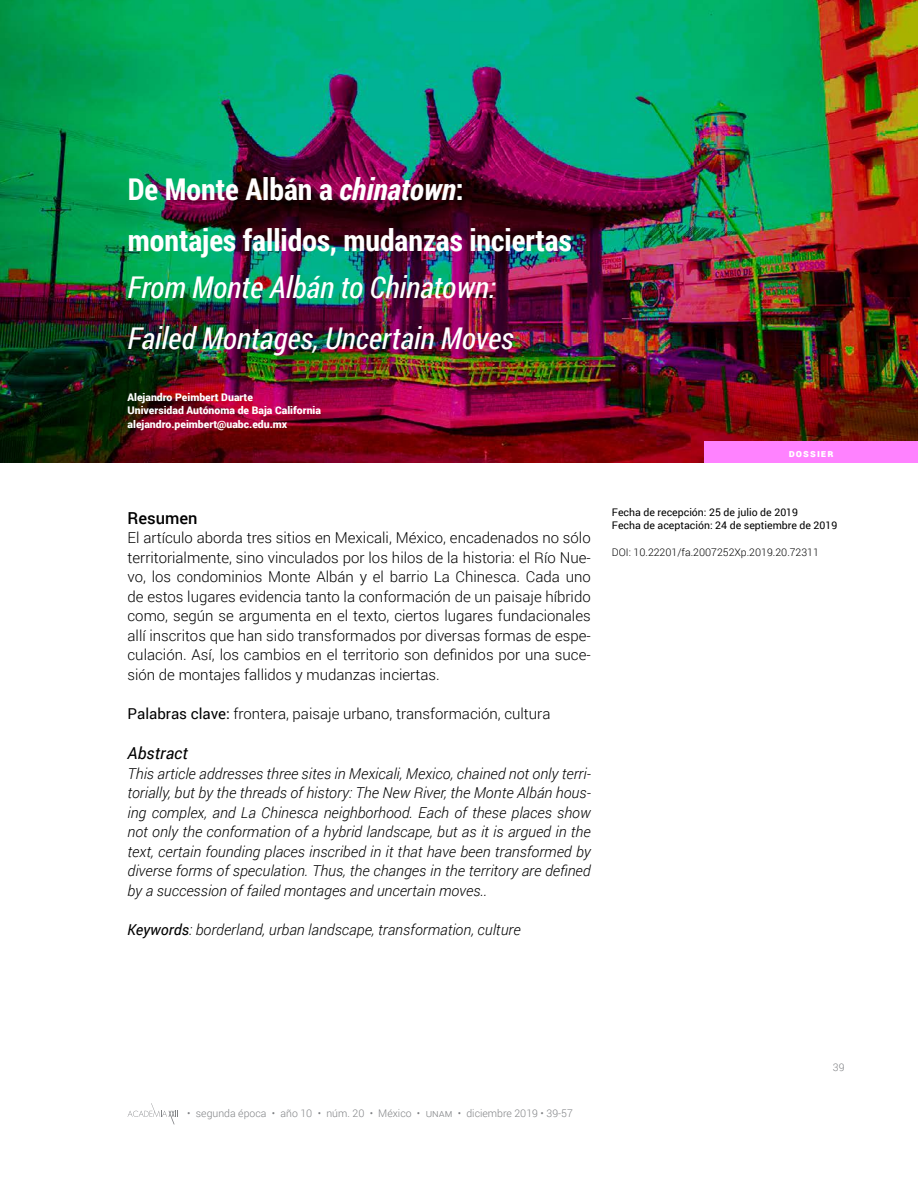
<style>
.page{position:relative;width:918px;height:1188px;background:#fff}
.page>*{position:absolute;margin:0;border:0;box-sizing:border-box;transform-origin:0 0}
.t1{font:700 30px/51px "Roboto Condensed";color:#fff}
.t2{font:italic 30px/51px "Roboto Condensed";color:#fff}
.t3{font:italic 16.5px "Roboto";color:#000}
.t4{font:500 16.5px "Roboto";color:#000}
.t5{font:300 15px/19.5px "Roboto";color:#000;text-align:justify}
.t6{font:italic 300 15px/19.5px "Roboto";color:#000;text-align:justify}
.t7{font:900 10.5px/13.5px "Roboto";color:#fff}
.t8{font:10.5px "Roboto";color:#000}
.t9{font:300 10.5px "Roboto";color:#808285}
.t10{font:300 10.5px "Roboto";color:#000}
.t11{font:900 10.5px "Roboto";letter-spacing:.1em;color:#fff}
.s1{font-style:italic}
.s2{font-weight:400}
</style>
<div class="page">
<svg style="left:128px;top:1103px;width:50px;height:21px"></svg>
<img style="left:0;top:0;width:918px;height:462px">
<div style="left:704px;top:441px;width:214px;height:21px;background:#ff82ff"></div>
<h1 class="t1" style="left:128px;top:162px;width:446px">De Monte Albán a <span class="s1">chinatown</span>: montajes fallidos, mudanzas inciertas</h1>
<h1 class="t2" style="left:128px;top:260px;width:388px">From Monte Albán to Chinatown:<br>Failed Montages, Uncertain Moves</h1>
<p class="t7" style="left:128px;top:390px;width:195px">Alejandro Peimbert Duarte<br>Universidad Autónoma de Baja California alejandro.peimbert@uabc.edu.mx</p>
<p class="t4" style="left:128px;top:506px;width:71px">Resumen</p>
<p class="t5" style="left:128px;top:527px;width:465px">El artículo aborda tres sitios en Mexicali, México, encadenados no sólo territorialmente, sino vinculados por los hilos de la historia: el Río Nue&shy;vo, los condominios Monte Albán y el barrio La Chinesca. Cada uno de estos lugares evidencia tanto la conformación de un paisaje híbrido como, según se argumenta en el texto, ciertos lugares fundacionales allí inscritos que han sido transformados por diversas formas de espe&shy;culación. Así, los cambios en el territorio son definidos por una suce&shy;sión de montajes fallidos y mudanzas inciertas.</p>
<p class="t5" style="left:128px;top:703px;width:424px"><span class="s2">Palabras clave:</span> frontera, paisaje urbano, transformación, cultura</p>
<p class="t3" style="left:128px;top:742px;width:62px">Abstract</p>
<p class="t6" style="left:128px;top:763px;width:465px">This article addresses three sites in Mexicali, Mexico, chained not only terri&shy;torially, but by the threads of history: The New River, the Monte Albán hous&shy;ing complex, and La Chinesca neighborhood. Each of these places show not only the conformation of a hybrid landscape, but as it is argued in the text, certain founding places inscribed in it that have been transformed by diverse forms of speculation. Thus, the changes in the territory are defined by a succession of failed montages and uncertain moves..</p>
<p class="t6" style="left:128px;top:919px;width:395px"><span class="s2">Keywords</span>: borderland, urban landscape, transformation, culture</p>
<p class="t11" style="left:789px;top:446px;width:46px">dossier</p>
<p class="t8" style="left:612px;top:505px;width:188px">Fecha de recepción: 25 de julio de 2019</p>
<p class="t8" style="left:612px;top:517px;width:227px">Fecha de aceptación: 24 de septiembre de 2019</p>
<p class="t10" style="left:612px;top:545px;width:208px">DOI: 10.22201/fa.2007252Xp.2019.20.72311</p>
<p class="t9" style="left:187px;top:1106px;width:387px">• segunda época • año 10 • núm. 20 • México • unam • diciembre 2019 • 39-57</p>
<p class="t9" style="left:833px;top:1060px;width:13px">39</p>
</div>
